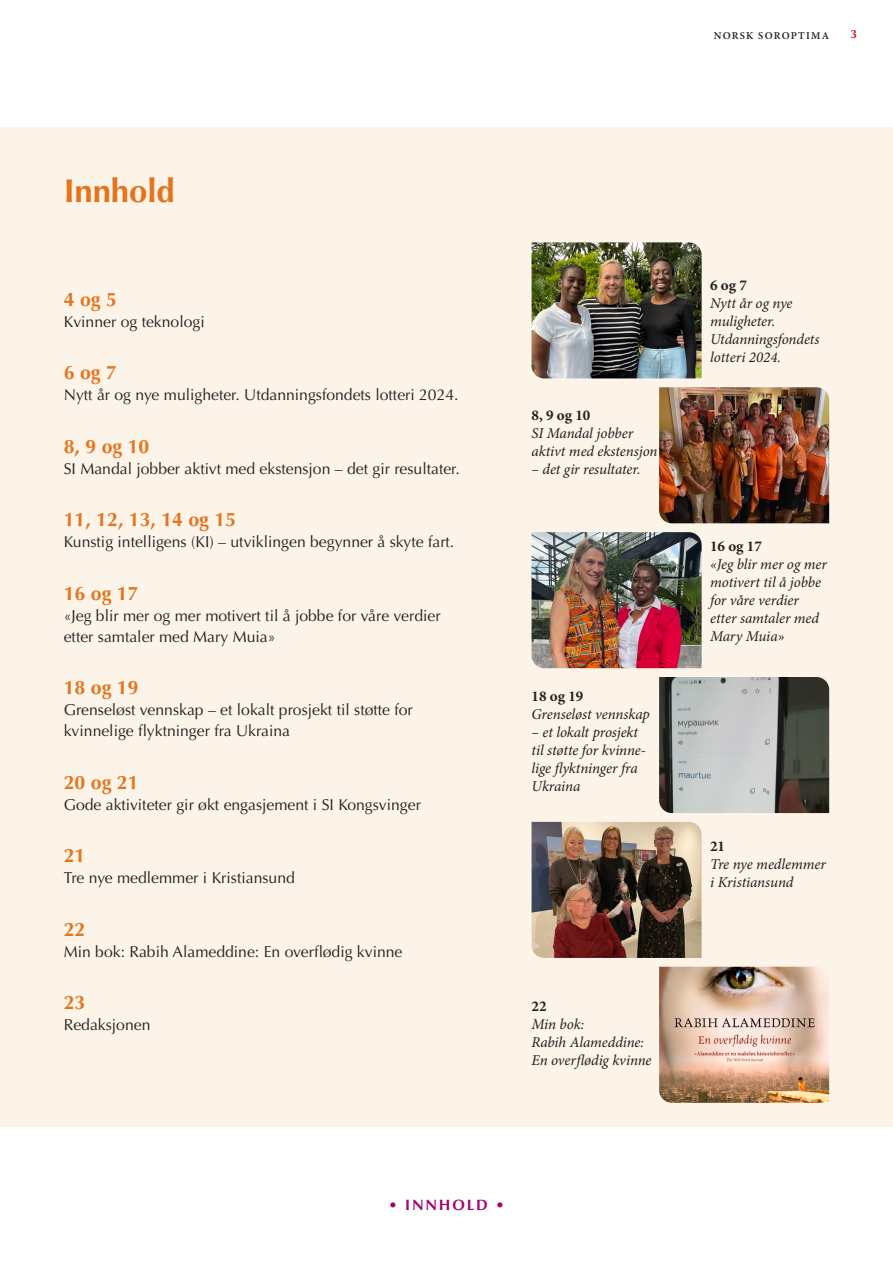
<style>
.page{position:relative;width:893px;height:1263px;background:#fff}
.page>*{position:absolute;margin:0;border:0;box-sizing:border-box;transform-origin:0 0}
.t1{font:700 33px "Optima LT Std";letter-spacing:-.005em;color:#e5751d}
.t2{font:700 19.5px "Optima LT Std";color:#e5751d}
.t3{font:15.75px/21px "Optima LT Std";color:#231f20}
.t4{font:italic 15px/18px "Minion Pro";letter-spacing:-.01em;color:#231f20}
.t5{font:700 15px "Minion Pro";color:#231f20}
.t6{font:700 15px "Optima LT Std";letter-spacing:.12em;color:#a10573}
.t7{font:700 12px "Optima LT Std";color:#cd151d}
.t8{font:600 10.5px "Minion Pro";letter-spacing:.115em;color:#231f20}
</style>
<div class="page">
<div style="left:0;top:128px;width:893px;height:999px;background:#fcf4e9"></div>
<img style="left:531px;top:242px;width:171px;height:136px">
<img style="left:531px;top:822px;width:171px;height:136px">
<img style="left:659px;top:677px;width:170px;height:136px">
<img style="left:659px;top:387px;width:170px;height:136px">
<img style="left:531px;top:532px;width:171px;height:136px">
<img style="left:659px;top:967px;width:170px;height:136px">
<p class="t8" style="left:714px;top:28px;width:117px">NORSK SOROPTIMA</p>
<p class="t7" style="left:850px;top:27px;width:8px">3</p>
<h1 class="t1" style="left:64px;top:171px;width:112px">Innhold</h1>
<p class="t2" style="left:64px;top:288px;width:55px">4 og 5</p>
<p class="t3" style="left:64px;top:311px;width:142px">Kvinner og teknologi</p>
<p class="t2" style="left:64px;top:361px;width:55px">6 og 7</p>
<p class="t3" style="left:64px;top:384px;width:396px">Nytt år og nye muligheter. Utdanningsfondets lotteri 2024.</p>
<p class="t2" style="left:64px;top:435px;width:87px">8, 9 og 10</p>
<p class="t3" style="left:64px;top:458px;width:397px">SI Mandal jobber aktivt med ekstensjon – det gir resultater.</p>
<p class="t2" style="left:64px;top:508px;width:174px">11, 12, 13, 14 og 15</p>
<p class="t3" style="left:64px;top:531px;width:392px">Kunstig intelligens (KI) – utviklingen begynner å skyte fart.</p>
<p class="t2" style="left:64px;top:582px;width:76px">16 og 17</p>
<p class="t3" style="left:64px;top:605px;width:378px">«Jeg blir mer og mer motivert til å jobbe for våre verdier etter samtaler med Mary Muia»</p>
<p class="t2" style="left:64px;top:676px;width:76px">18 og 19</p>
<p class="t3" style="left:64px;top:699px;width:351px">Grenseløst vennskap – et lokalt prosjekt til støtte for kvinnelige flyktninger fra Ukraina</p>
<p class="t2" style="left:64px;top:771px;width:76px">20 og 21</p>
<p class="t3" style="left:64px;top:794px;width:359px">Gode aktiviteter gir økt engasjement i SI Kongsvinger</p>
<p class="t2" style="left:64px;top:844px;width:23px">21</p>
<p class="t3" style="left:64px;top:867px;width:233px">Tre nye medlemmer i Kristiansund</p>
<p class="t2" style="left:64px;top:918px;width:23px">22</p>
<p class="t3" style="left:64px;top:941px;width:340px">Min bok: Rabih Alameddine: En overflødig kvinne</p>
<p class="t2" style="left:64px;top:991px;width:23px">23</p>
<p class="t3" style="left:64px;top:1014px;width:88px">Redaksjonen</p>
<p class="t5" style="left:531px;top:405px;width:60px">8, 9 og 10</p>
<p class="t4" style="left:531px;top:424px;width:128px">SI Mandal jobber aktivt med ekstensjon</p>
<p class="t4" style="left:531px;top:460px;width:110px">– det gir resultater.</p>
<p class="t5" style="left:531px;top:686px;width:53px">18 og 19</p>
<p class="t4" style="left:531px;top:705px;width:120px">Grenseløst vennskap</p>
<p class="t4" style="left:531px;top:723px;width:116px">– et lokalt prosjekt til støtte for kvinne&shy;lige flyktninger fra<br>Ukraina</p>
<p class="t5" style="left:531px;top:996px;width:16px">22</p>
<p class="t4" style="left:531px;top:1015px;width:122px">Min bok:<br>Rabih Alameddine:<br>En overflødig kvinne</p>
<p class="t5" style="left:710px;top:274px;width:38px">6 og 7</p>
<p class="t4" style="left:710px;top:294px;width:111px">Nytt år og nye muligheter.<br>Utdanningsfondets lotteri 2024.</p>
<p class="t5" style="left:710px;top:536px;width:53px">16 og 17</p>
<p class="t4" style="left:710px;top:555px;width:118px">«Jeg blir mer og mer motivert til å jobbe for våre verdier etter samtaler med<br>Mary Muia»</p>
<p class="t5" style="left:710px;top:836px;width:16px">21</p>
<p class="t4" style="left:710px;top:855px;width:117px">Tre nye medlemmer i Kristiansund</p>
<p class="t6" style="left:388px;top:1196px;width:118px">• INNHOLD •</p>
</div>
